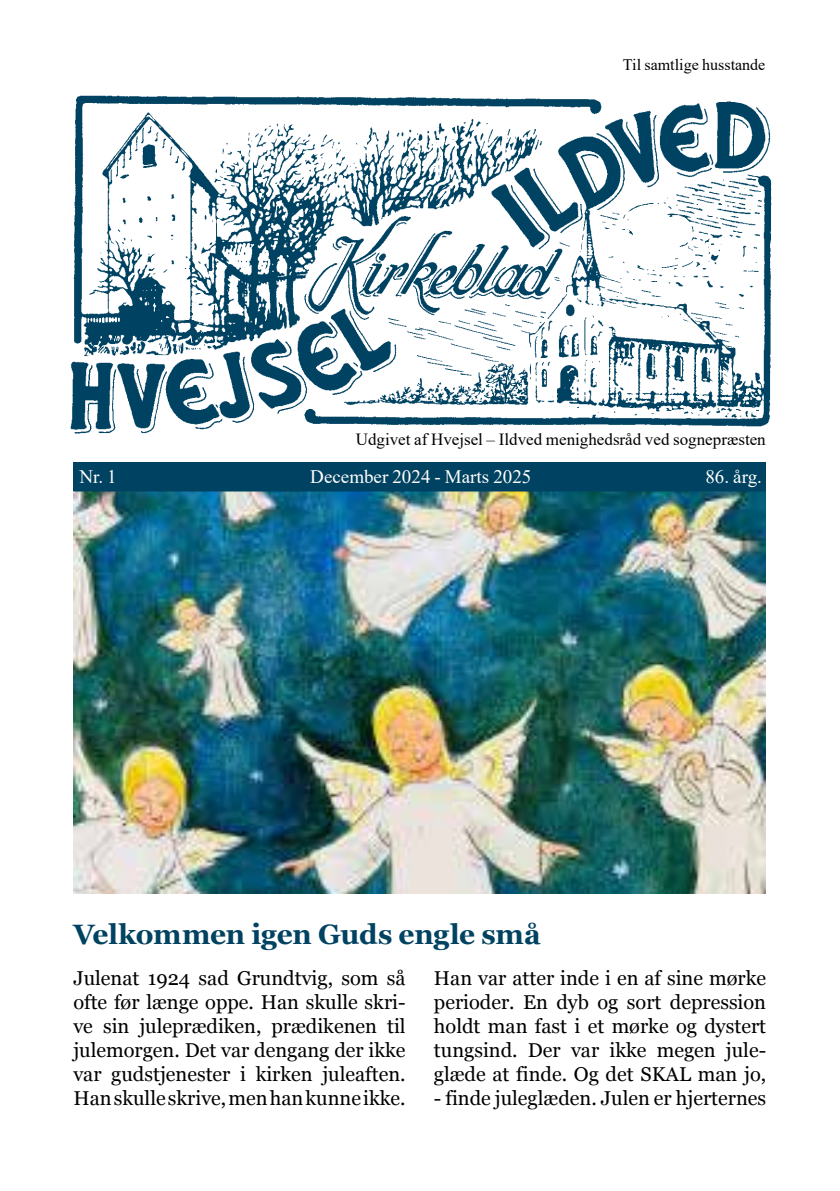
<style>
.page{position:relative;width:840px;height:1191px;background:#fff}
.page>*{position:absolute;margin:0;border:0;box-sizing:border-box;transform-origin:0 0}
.t1{font:700 28px "Georgia";letter-spacing:-.01em;color:#004261}
.t2{font:20px/24px "Georgia";color:#000;text-align:justify}
.t3{font:19px "Times New Roman";color:#fff}
.t4{font:17px "Times New Roman";color:#000}
.t5{font:16px "Times New Roman";color:#000}
</style>
<div class="page">
<img style="left:73px;top:491px;width:692px;height:402px">
<div style="left:74px;top:462px;width:691px;height:29px;background:#004261"></div>
<hr style="left:73px;top:462px;width:692px;height:1px;background:#004261">
<hr style="left:73px;top:490px;width:692px;height:1px;background:#004261">
<img style="left:70px;top:95px;width:702px;height:339px">
<p class="t5" style="left:622px;top:53px;width:144px">Til samtlige husstande</p>
<p class="t4" style="left:355px;top:427px;width:411px">Udgivet af Hvejsel – Ildved menighedsråd ved sognepræsten</p>
<p class="t3" style="left:79px;top:463px;width:39px">Nr. 1</p>
<p class="t3" style="left:310px;top:463px;width:222px">December 2024 - Marts 2025</p>
<p class="t3" style="left:705px;top:463px;width:58px">86. årg.</p>
<h1 class="t1" style="left:73px;top:913px;width:468px">Velkommen igen Guds engle små</h1>
<p class="t2" style="left:73px;top:965px;width:333px">Julenat 1924 sad Grundtvig, som så ofte før længe oppe. Han skulle skri&shy;ve sin juleprædiken, prædikenen til julemorgen. Det var dengang der ikke var gudstjenester i kirken juleaften.<br>Han skulle skrive, men han kunne ikke.</p>
<p class="t2" style="left:433px;top:965px;width:333px">Han var atter inde i en af sine mørke perioder. En dyb og sort depression holdt man fast i et mørke og dystert tungsind. Der var ikke megen jule&shy;glæde at finde. Og det SKAL man jo,</p>
<p class="t2" style="left:433px;top:1085px;width:333px">- finde juleglæden. Julen er hjerternes</p>
</div>
